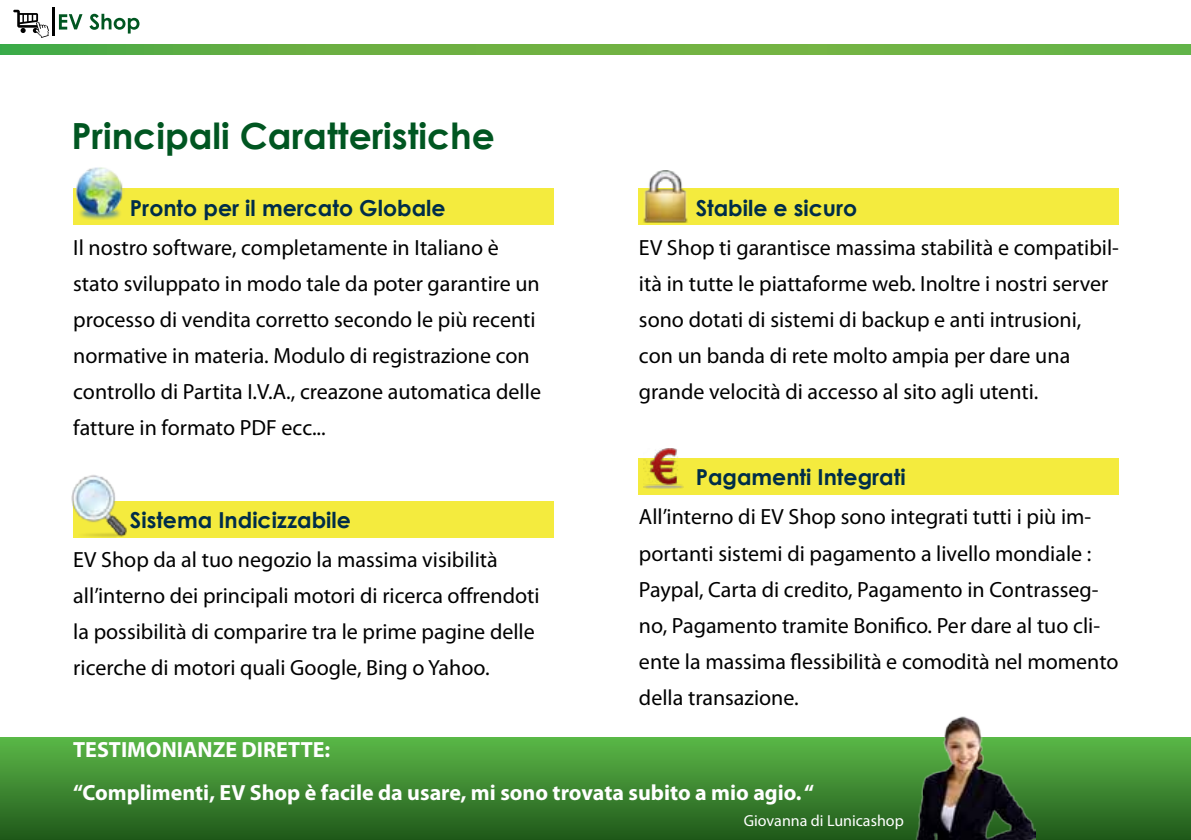
<style>
.page{position:relative;width:1191px;height:840px;background:#fff}
.page>*{position:absolute;margin:0;border:0;box-sizing:border-box;transform-origin:0 0}
.t1{font:700 36px "Century Gothic";color:#005621}
.t2{font:22px/36px "Myriad Pro";color:#000}
.t3{font:700 22px "Myriad Pro";color:#fff}
.t4{font:700 22px "Century Gothic";color:#002d49}
.t5{font:16px "Myriad Pro";color:#fff}
</style>
<div class="page">
<div style="left:0;top:737px;width:1191px;height:102px;background:linear-gradient(to bottom,#5cb848,#215a1b)"></div>
<svg style="left:0;top:44px;width:1191px;height:11px;background:#67b044"></svg>
<svg style="left:59px;top:14px;width:23px;height:16px"></svg>
<svg style="left:89px;top:14px;width:50px;height:20px"></svg>
<hr style="left:52px;top:8px;width:2px;height:28px;background:#000">
<svg style="left:13px;top:10px;width:36px;height:28px"></svg>
<div style="left:73px;top:189px;width:480px;height:36px;background:#f4eb3e"></div>
<div style="left:73px;top:500px;width:480px;height:37px;background:#f4eb3e"></div>
<div style="left:639px;top:189px;width:480px;height:36px;background:#f4eb3e"></div>
<div style="left:639px;top:458px;width:480px;height:36px;background:#f4eb3e"></div>
<img style="left:73px;top:167px;width:52px;height:52px">
<img style="left:71px;top:475px;width:59px;height:62px">
<img style="left:639px;top:171px;width:53px;height:51px">
<img style="left:643px;top:448px;width:40px;height:40px">
<img style="left:914px;top:716px;width:121px;height:123px">
<h1 class="t1" style="left:71px;top:108px;width:425px">Principali Caratteristiche</h1>
<p class="t4" style="left:130px;top:191px;width:317px">Pronto per il mercato Globale</p>
<p class="t2" style="left:73px;top:229px;width:469px">Il nostro software, completamente in Italiano è stato sviluppato in modo tale da poter garantire un processo di vendita corretto secondo le più recenti normative in materia. Modulo di registrazione con controllo di Partita I.V.A., creazone automatica delle fatture in formato PDF ecc...</p>
<p class="t4" style="left:130px;top:503px;width:222px">Sistema Indicizzabile</p>
<p class="t2" style="left:73px;top:541px;width:468px">EV Shop da al tuo negozio la massima visibilità all’interno dei principali motori di ricerca offrendoti la possibilità di comparire tra le prime pagine delle ricerche di motori quali Google, Bing o Yahoo.</p>
<p class="t3" style="left:73px;top:735px;width:258px">TESTIMONIANZE DIRETTE:</p>
<p class="t4" style="left:695px;top:191px;width:163px">Stabile e sicuro</p>
<p class="t2" style="left:639px;top:229px;width:481px">EV Shop ti garantisce massima stabilità e compatibil&shy;ità in tutte le piattaforme web. Inoltre i nostri server sono dotati di sistemi di backup e anti intrusioni, con un banda di rete molto ampia per dare una grande velocità di accesso al sito agli utenti.</p>
<p class="t4" style="left:695px;top:460px;width:211px">Pagamenti Integrati</p>
<p class="t2" style="left:639px;top:498px;width:481px">All’interno di EV Shop sono integrati tutti i più im&shy;portanti sistemi di pagamento a livello mondiale :<br>Paypal, Carta di credito, Pagamento in Contrasseg&shy;no, Pagamento tramite Bonifico. Per dare al tuo cli&shy;ente la massima flessibilità e comodità nel momento della transazione.</p>
<p class="t3" style="left:73px;top:777px;width:742px">“Complimenti, EV Shop è facile da usare, mi sono trovata subito a mio agio. “</p>
<p class="t5" style="left:744px;top:810px;width:161px">Giovanna di Lunicashop</p>
</div>
